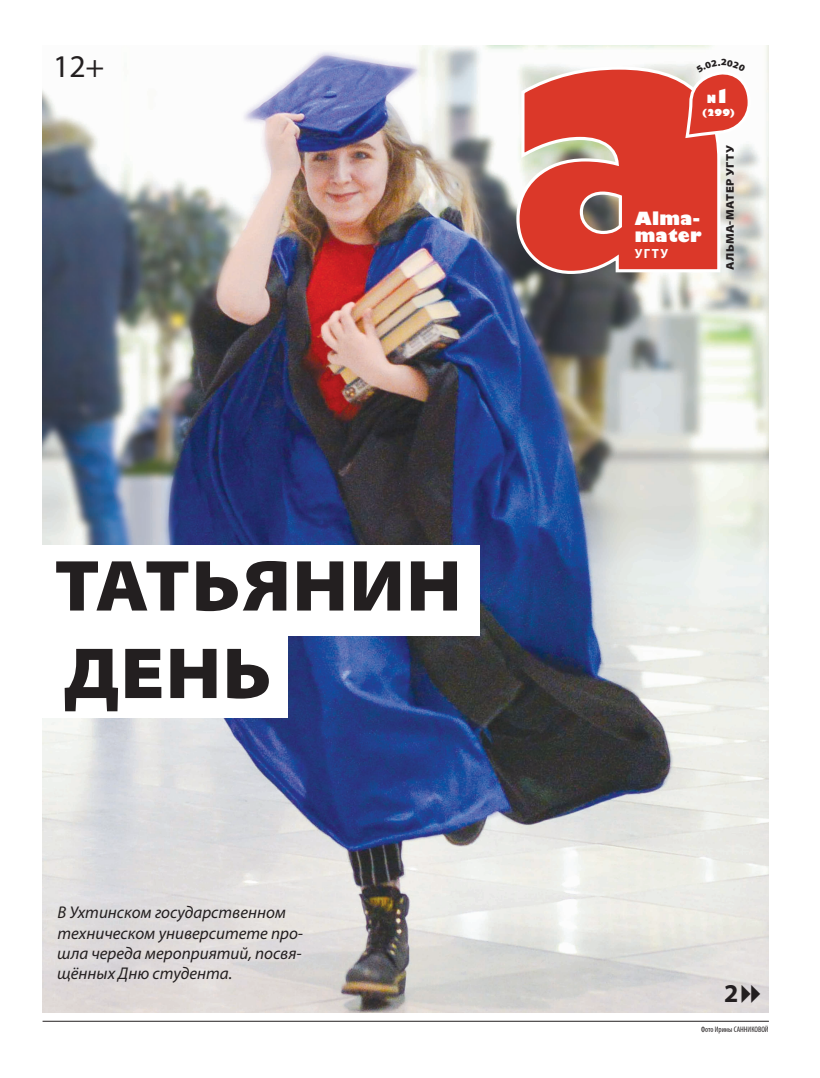
<style>
.page{position:relative;width:820px;height:1078px;background:#fff}
.page>*{position:absolute;margin:0;border:0;box-sizing:border-box;transform-origin:0 0}
.t1{font:900 semi-expanded 72.9px/87.4px "Myriad Pro";letter-spacing:.02em;color:#231f20}
.t2{font:31.7px "Myriad Pro";color:#231f20}
.t3{font:700 25.7px "Myriad Pro";color:#231f20}
.t4{font:800 17.7px/16.4px "Gill Sans";letter-spacing:.01em;color:#fff}
.t5{font:italic 17px/20.4px "Myriad Pro";color:#231f20}
.t6{font:700 13.3px "Myriad Pro";color:#fff}
.t7{font:900 semi-expanded 11.1px "Myriad Pro";letter-spacing:.035em;color:#231f20}
.t8{font:800 11px "Gill Sans";color:#fff}
.t9{font:800 9.4px "Gill Sans";color:#fff}
.t10{font:condensed 8px "Myriad Pro";color:#231f20}
.s1{font-size:19.1px}
</style>
<div class="page">
<hr style="left:43px;top:1020px;width:725px;height:1px;background:#231f20">
<img style="left:43px;top:45px;width:725px;height:967px">
<svg style="left:514px;top:65px;width:207px;height:210px"></svg>
<div style="left:37px;top:545px;width:442px;height:90px;background:#fff"></div>
<div style="left:42px;top:627px;width:246px;height:90px;background:#fff"></div>
<svg style="left:741px;top:984px;width:19px;height:18px"></svg>
<svg style="left:683px;top:59px;width:69px;height:81px"></svg>
<h2 class="t2" style="left:53px;top:47px;width:53px">12+</h2>
<h1 class="t1" style="left:54px;top:543px;width:408px">ТАТЬЯНИН<br>ДЕНЬ</h1>
<p class="t5" style="left:57px;top:901px;width:247px">В Ухтинском государственном техническом университете про&shy;шла череда мероприятий, посвя&shy;щённых Дню студента.</p>
<p class="t8" style="left:706px;top:92px;width:25px">N<span class="s1">1</span></p>
<p class="t9" style="left:702px;top:107px;width:34px">(299)</p>
<p class="t7" style="left:723px;top:270px;width:126px;rotate:-90deg">АЛЬМА-МАТЕР УГТУ</p>
<p class="t4" style="left:634px;top:212px;width:68px">Alma&shy;mater</p>
<p class="t6" style="left:634px;top:244px;width:35px">УГТУ</p>
<h3 class="t3" style="left:723px;top:976px;width:16px">2</h3>
<p class="t10" style="left:700px;top:1024px;width:69px">Фото Ирины САННИКОВОЙ</p>
</div>
